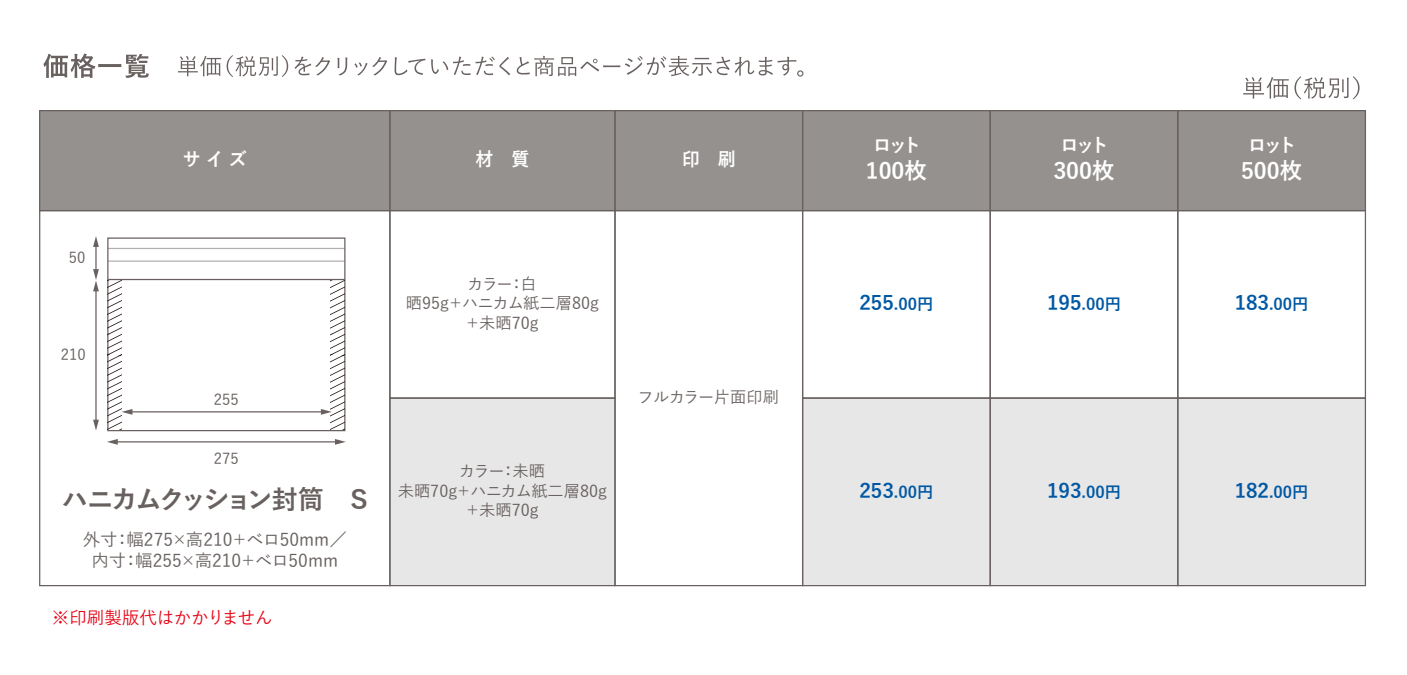
<style>
.page{position:relative;width:1407px;height:675px;background:#fff}
.page>*{position:absolute;margin:0;border:0;box-sizing:border-box;transform-origin:0 0}
.t1{font:700 26.25px "Yu Gothic";letter-spacing:-.1em;color:#68615f}
.t2{font:700 22.5px "Yu Gothic";color:#fff}
.t3{font:700 18.75px "Yu Gothic";letter-spacing:-.165em;color:#fff;scale:.95 1}
.t4{font:700 18.75px "Yu Gothic";letter-spacing:-.165em;color:#fff}
.t5{font:500 17.5px/21px "Yu Gothic";color:#68615f;text-align:center}
.t6{font:500 17.5px "Yu Gothic";letter-spacing:-.01em;color:#e60012}
.t7{font:500 16.25px/19.5px "Yu Gothic";color:#68615f;text-align:center}
.t8{font:700 16.25px "Yu Gothic";color:#0058a4}
.t9{font:500 16.25px "Yu Gothic";letter-spacing:-.035em;color:#68615f}
.t10{font:500 15px "Yu Gothic";color:#68615f}
.s1{font-size:20px}
</style>
<div class="page">
<div style="left:389px;top:398px;width:225px;height:187px;background:#e8e7e7"></div>
<div style="left:802px;top:398px;width:562px;height:187px;background:#e8e7e7"></div>
<div style="left:39px;top:111px;width:1325px;height:100px;background:#95918f"></div>
<svg style="left:178px;top:55px;width:110px;height:22px"></svg>
<svg style="left:294px;top:57px;width:36px;height:19px"></svg>
<svg style="left:337px;top:57px;width:10px;height:18px"></svg>
<svg style="left:354px;top:57px;width:33px;height:19px"></svg>
<svg style="left:394px;top:57px;width:31px;height:18px"></svg>
<svg style="left:431px;top:57px;width:79px;height:18px"></svg>
<svg style="left:516px;top:56px;width:287px;height:21px"></svg>
<svg style="left:1243px;top:77px;width:45px;height:22px"></svg>
<svg style="left:1294px;top:76px;width:65px;height:23px"></svg>
<svg style="left:43px;top:54px;width:106px;height:24px"></svg>
<div style="left:39px;top:110px;width:351px;height:101px;border:1px solid #68615f"></div>
<div style="left:389px;top:110px;width:226px;height:101px;border:1px solid #68615f"></div>
<div style="left:614px;top:110px;width:189px;height:101px;border:1px solid #68615f"></div>
<div style="left:802px;top:110px;width:188px;height:101px;border:1px solid #68615f"></div>
<div style="left:989px;top:110px;width:189px;height:101px;border:1px solid #68615f"></div>
<div style="left:1177px;top:110px;width:188px;height:101px;border:1px solid #68615f"></div>
<div style="left:802px;top:210px;width:188px;height:189px;border:1px solid #68615f"></div>
<div style="left:989px;top:210px;width:189px;height:189px;border:1px solid #68615f"></div>
<div style="left:1177px;top:210px;width:188px;height:189px;border:1px solid #68615f"></div>
<svg style="left:39px;top:209px;width:352px;height:378px"></svg>
<div style="left:389px;top:398px;width:226px;height:188px;border:1px solid #68615f"></div>
<svg style="left:613px;top:209px;width:190px;height:378px"></svg>
<div style="left:802px;top:398px;width:188px;height:188px;border:1px solid #68615f"></div>
<div style="left:989px;top:398px;width:189px;height:188px;border:1px solid #68615f"></div>
<div style="left:1177px;top:398px;width:188px;height:188px;border:1px solid #68615f"></div>
<div style="left:107px;top:238px;width:238px;height:193px;border:1px solid #68615f"></div>
<hr style="left:108px;top:279px;width:237px;height:1px;background:#68615f">
<hr style="left:108px;top:260px;width:237px;height:2px;background:#68615f">
<hr style="left:108px;top:248px;width:237px;height:1px;background:#68615f">
<svg style="left:108px;top:280px;width:13px;height:74px"></svg>
<svg style="left:108px;top:354px;width:13px;height:76px"></svg>
<svg style="left:331px;top:280px;width:13px;height:74px"></svg>
<svg style="left:331px;top:354px;width:13px;height:76px"></svg>
<hr style="left:130px;top:411px;width:193px;height:1px;background:#68615f">
<svg style="left:122px;top:409px;width:10px;height:6px"></svg>
<svg style="left:321px;top:409px;width:11px;height:6px"></svg>
<hr style="left:95px;top:289px;width:2px;height:133px;background:#68615f">
<svg style="left:93px;top:420px;width:6px;height:11px"></svg>
<hr style="left:95px;top:245px;width:2px;height:26px;background:#68615f">
<svg style="left:93px;top:269px;width:6px;height:22px"></svg>
<svg style="left:93px;top:236px;width:6px;height:11px"></svg>
<p class="t10" style="left:69px;top:244px;width:18px">50</p>
<p class="t10" style="left:61px;top:341px;width:26px">210</p>
<p class="t3" style="left:183px;top:149px;width:69px">サイズ</p>
<p class="t3" style="left:475px;top:149px;width:58px">材　質</p>
<p class="t10" style="left:214px;top:385px;width:26px">255</p>
<p class="t7" style="left:406px;top:272px;width:194px">カラー：白<br>晒95g＋ハニカム紙二層80g＋未晒70g</p>
<p class="t10" style="left:214px;top:445px;width:26px">275</p>
<h1 class="t1" style="left:62px;top:484px;width:307px">ハニカムクッション封筒　S</h1>
<p class="t5" style="left:83px;top:526px;width:266px">外寸：幅275×高210＋ベロ50mm／内寸：幅255×高210＋ベロ50mm</p>
<p class="t6" style="left:52px;top:601px;width:222px">※印刷製版代はかかりません</p>
<p class="t7" style="left:398px;top:459px;width:211px">カラー：未晒<br>未晒70g＋ハニカム紙二層80g＋未晒70g</p>
<p class="t3" style="left:682px;top:149px;width:58px">印　刷</p>
<p class="t9" style="left:637px;top:382px;width:143px">フルカラー片面印刷</p>
<p class="t4" style="left:872px;top:134px;width:50px">ロット</p>
<h2 class="t2" style="left:865px;top:158px;width:63px">100枚</h2>
<p class="t8" style="left:859px;top:295px;width:75px"><span class="s1">255</span>.00円</p>
<p class="t8" style="left:859px;top:482px;width:75px"><span class="s1">253</span>.00円</p>
<p class="t4" style="left:1060px;top:134px;width:50px">ロット</p>
<h2 class="t2" style="left:1053px;top:158px;width:63px">300枚</h2>
<p class="t4" style="left:1247px;top:134px;width:50px">ロット</p>
<h2 class="t2" style="left:1240px;top:158px;width:63px">500枚</h2>
<p class="t8" style="left:1047px;top:295px;width:75px"><span class="s1">195</span>.00円</p>
<p class="t8" style="left:1234px;top:295px;width:75px"><span class="s1">183</span>.00円</p>
<p class="t8" style="left:1047px;top:482px;width:75px"><span class="s1">193</span>.00円</p>
<p class="t8" style="left:1234px;top:482px;width:75px"><span class="s1">182</span>.00円</p>
</div>
